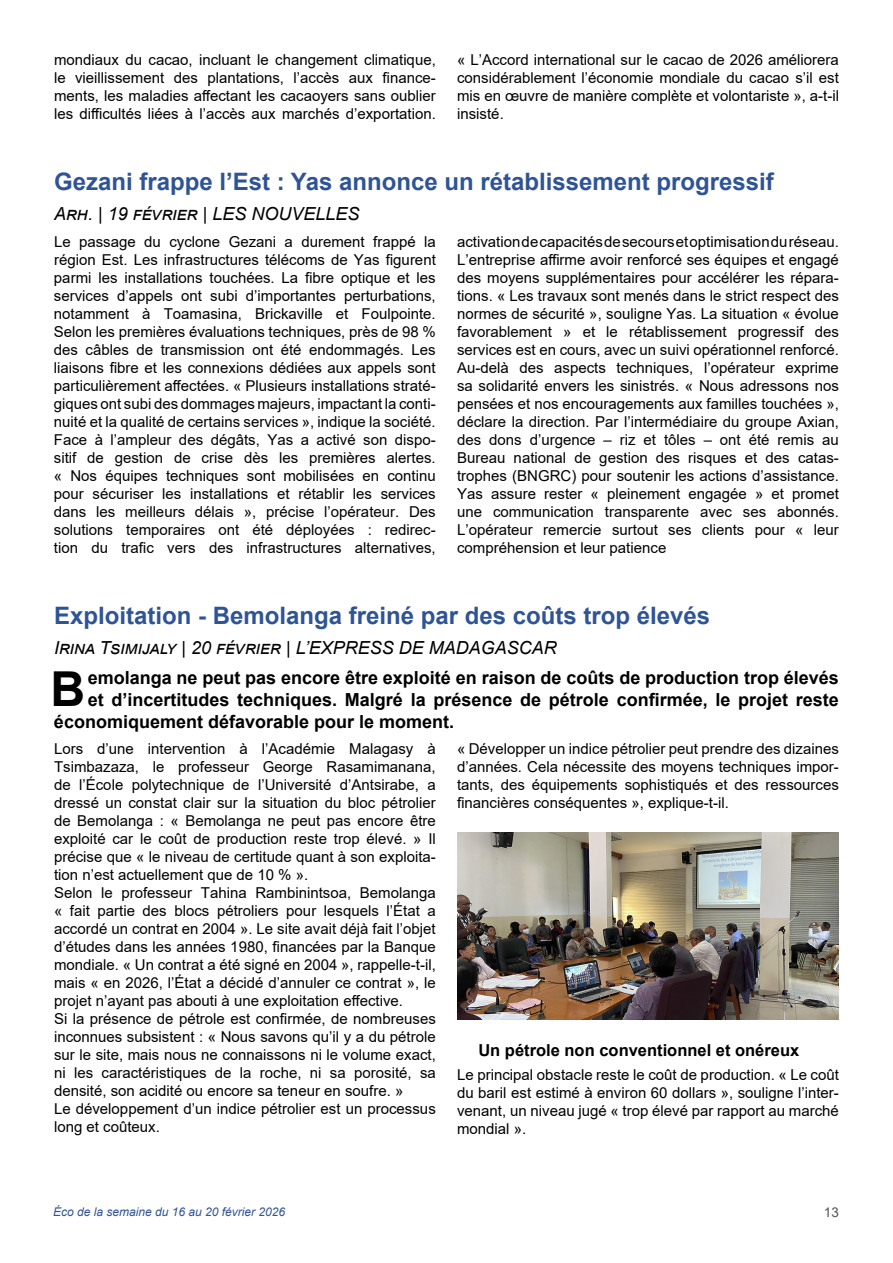
<style>
.page{position:relative;width:893px;height:1263px;background:#fff}
.page>*{position:absolute;margin:0;border:0;box-sizing:border-box;transform-origin:0 0}
.t1{font:700 48.15px "Arial";color:#000}
.t2{font:700 24px "Arial";color:#2f5496}
.t3{font:700 18px "Arial";color:#000}
.t4{font:italic 18px "Arial";color:#000}
.t5{font:700 16.5px "Arial";color:#000}
.t6{font:15px/18px "Arial";color:#000;text-align:justify}
.t7{font:13.5px "Arial";color:#525252}
.t8{font:italic 12px "Arial";color:#2f5496}
</style>
<div class="page">
<img style="left:457px;top:833px;width:382px;height:187px">
<p class="t6" style="left:54px;top:51px;width:383px">mondiaux du cacao, incluant le changement climatique, le vieillissement des plantations, l’accès aux finance&shy;ments, les maladies affectant les cacaoyers sans oublier les difficultés liées à l’accès aux marchés d’exportation.</p>
<p class="t6" style="left:457px;top:51px;width:383px">« L’Accord international sur le cacao de 2026 améliorera considérablement l’économie mondiale du cacao s’il est mis en œuvre de manière complète et volontariste », a-t-il insisté.</p>
<h2 class="t2" style="left:54px;top:165px;width:721px">Gezani frappe l’Est : Yas annonce un rétablissement progressif</h2>
<p class="t4" style="left:54px;top:202px;width:307px">Arh. | 19 février | LES NOUVELLES</p>
<p class="t6" style="left:54px;top:232px;width:383px">Le passage du cyclone Gezani a durement frappé la région Est. Les infrastructures télécoms de Yas figurent parmi les installations touchées. La fibre optique et les services d’appels ont subi d’importantes perturbations, notamment à Toamasina, Brickaville et Foulpointe.<br>Selon les premières évaluations techniques, près de 98 % des câbles de transmission ont été endommagés. Les liaisons fibre et les connexions dédiées aux appels sont particulièrement affectées. « Plusieurs installations straté&shy;giques ont subi des dommages majeurs, impactant la conti&shy;nuité et la qualité de certains services », indique la société.<br>Face à l’ampleur des dégâts, Yas a activé son dispo&shy;sitif de gestion de crise dès les premières alertes. « Nos équipes techniques sont mobilisées en continu pour sécuriser les installations et rétablir les services dans les meilleurs délais », précise l’opérateur. Des solutions temporaires ont été déployées : redirec&shy;tion du trafic vers des infrastructures alternatives,</p>
<p class="t6" style="left:457px;top:232px;width:383px">activation de capacités de secours et optimisation du réseau.<br>L’entreprise affirme avoir renforcé ses équipes et engagé des moyens supplémentaires pour accélérer les répara&shy;tions. « Les travaux sont menés dans le strict respect des normes de sécurité », souligne Yas. La situation « évolue favorablement » et le rétablissement progressif des services est en cours, avec un suivi opérationnel renforcé.<br>Au-delà des aspects techniques, l’opérateur exprime sa solidarité envers les sinistrés. « Nous adressons nos pensées et nos encouragements aux familles touchées », déclare la direction. Par l’intermédiaire du groupe Axian, des dons d’urgence – riz et tôles – ont été remis au Bureau national de gestion des risques et des catas&shy;trophes (BNGRC) pour soutenir les actions d’assistance.<br>Yas assure rester « pleinement engagée » et promet une communication transparente avec ses abonnés.<br>L’opérateur remercie surtout ses clients pour « leur compréhension et leur patience</p>
<h2 class="t2" style="left:54px;top:599px;width:658px">Exploitation - Bemolanga freiné par des coûts trop élevés</h2>
<p class="t4" style="left:54px;top:636px;width:504px">Irina Tsimijaly | 20 février | L’EXPRESS DE MADAGASCAR</p>
<h1 class="t1" style="left:50px;top:655px;width:36px">B</h1>
<p class="t3" style="left:88px;top:665px;width:753px">emolanga ne peut pas encore être exploité en raison de coûts de production trop élevés</p>
<p class="t3" style="left:88px;top:687px;width:753px">et d’incertitudes techniques. Malgré la présence de pétrole confirmée, le projet reste</p>
<p class="t3" style="left:54px;top:709px;width:402px">économiquement défavorable pour le moment.</p>
<p class="t6" style="left:54px;top:740px;width:383px;text-align:left">Lors d’une intervention à l’Académie Malagasy à Tsimbazaza, le professeur George Rasamimanana, de l’École polytechnique de l’Université d’Antsirabe, a dressé un constat clair sur la situation du bloc pétrolier de Bemolanga : « Bemolanga ne peut pas encore être exploité car le coût de production reste trop élevé. » Il précise que « le niveau de certitude quant à son exploita&shy;tion n’est actuellement que de 10 % ».<br>Selon le professeur Tahina Rambinintsoa, Bemolanga « fait partie des blocs pétroliers pour lesquels l’État a accordé un contrat en 2004 ». Le site avait déjà fait l’objet d’études dans les années 1980, financées par la Banque mondiale. « Un contrat a été signé en 2004 », rappelle-t-il, mais « en 2026, l’État a décidé d’annuler ce contrat », le projet n’ayant pas abouti à une exploitation effective.<br>Si la présence de pétrole est confirmée, de nombreuses inconnues subsistent : « Nous savons qu’il y a du pétrole sur le site, mais nous ne connaissons ni le volume exact, ni les caractéristiques de la roche, ni sa porosité, sa densité, son acidité ou encore sa teneur en soufre. »<br>Le développement d’un indice pétrolier est un processus long et coûteux.</p>
<p class="t6" style="left:457px;top:740px;width:383px">« Développer un indice pétrolier peut prendre des dizaines d’années. Cela nécessite des moyens techniques impor&shy;tants, des équipements sophistiqués et des ressources financières conséquentes », explique-t-il.</p>
<p class="t5" style="left:478px;top:1039px;width:322px">Un pétrole non conventionnel et onéreux</p>
<p class="t6" style="left:457px;top:1065px;width:383px">Le principal obstacle reste le coût de production. « Le coût du baril est estimé à environ 60 dollars », souligne l’inter&shy;venant, un niveau jugé « trop élevé par rapport au marché mondial ».</p>
<p class="t8" style="left:53px;top:1204px;width:234px">Éco de la semaine du 16 au 20 février 2026</p>
<p class="t7" style="left:824px;top:1203px;width:17px">13</p>
</div>
